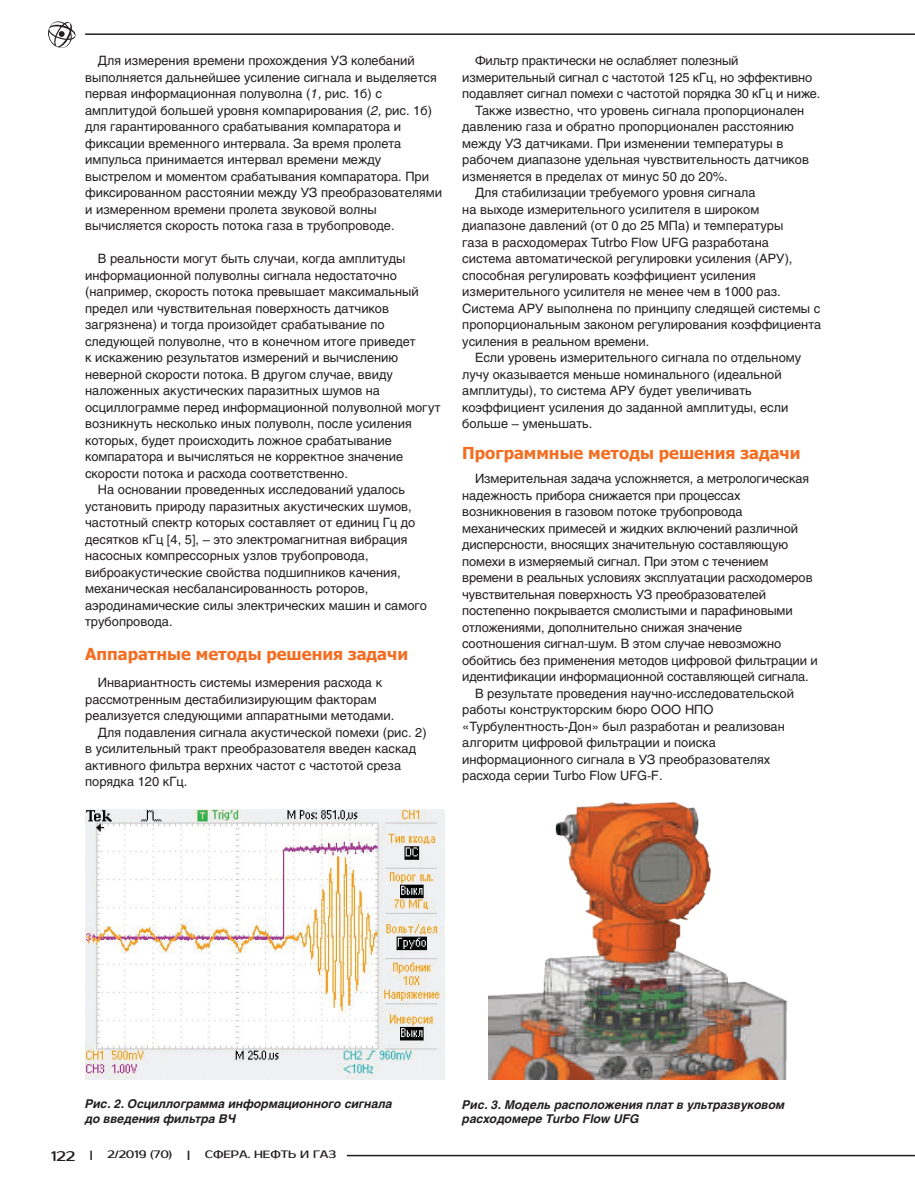
<style>
.page{position:relative;width:915px;height:1191px;background:#fff}
.page>*{position:absolute;margin:0;border:0;box-sizing:border-box;transform-origin:0 0}
.t1{font:700 16.5px "Tahoma";color:#f36e22}
.t2{font:13.5px "Prosto";color:#231f20}
.t3{font:12.75px/16.5px "Helios";color:#231f20}
.t4{font:italic 700 12px/14.4px "Helios";color:#231f20}
.t5{font:10.5px "Prosto";color:#231f20}
.s1{font-style:italic}
</style>
<div class="page">
<img style="left:488px;top:801px;width:299px;height:278px">
<hr style="left:347px;top:1154px;width:567px;height:2px;background:#231f20">
<hr style="left:85px;top:33px;width:829px;height:2px;background:#231f20">
<svg style="left:48px;top:21px;width:27px;height:27px"></svg>
<img style="left:85px;top:810px;width:359px;height:269px">
<p class="t3" style="left:85px;top:52px;width:358px;text-indent:13px">Для измерения времени прохождения УЗ колебаний выполняется дальнейшее усиление сигнала и выделяется первая информационная полуволна (<span class="s1">1,</span> рис. 1б) с амплитудой большей уровня компарирования (<span class="s1">2,</span> рис. 1б) для гарантированного срабатывания компаратора и фиксации временного интервала. За время пролета импульса принимается интервал времени между выстрелом и моментом срабатывания компаратора. При фиксированном расстоянии между УЗ преобразователями и измеренном времени пролета звуковой волны вычисляется скорость потока газа в трубопроводе.</p>
<p class="t3" style="left:98px;top:250px;width:309px">В реальности могут быть случаи, когда амплитуды</p>
<p class="t3" style="left:85px;top:267px;width:313px">информационной полуволны сигнала недостаточно</p>
<p class="t3" style="left:85px;top:283px;width:335px">(например, скорость потока превышает максимальный</p>
<p class="t3" style="left:85px;top:300px;width:305px">предел или чувствительная поверхность датчиков</p>
<p class="t3" style="left:85px;top:316px;width:301px">загрязнена) и тогда произойдет срабатывание по</p>
<p class="t3" style="left:85px;top:333px;width:332px">следующей полуволне, что в конечном итоге приведет</p>
<p class="t3" style="left:85px;top:349px;width:314px">к искажению результатов измерений и вычислению</p>
<p class="t3" style="left:85px;top:366px;width:309px">неверной скорости потока. В другом случае, ввиду</p>
<p class="t3" style="left:85px;top:382px;width:296px">наложенных акустических паразитных шумов на</p>
<p class="t3" style="left:85px;top:399px;width:357px">осциллограмме перед информационной полуволной могут</p>
<p class="t3" style="left:85px;top:415px;width:328px">возникнуть несколько иных полуволн, после усиления</p>
<p class="t3" style="left:85px;top:432px;width:308px">которых, будет происходить ложное срабатывание</p>
<p class="t3" style="left:85px;top:448px;width:319px">компаратора и вычисляться не корректное значение</p>
<p class="t3" style="left:85px;top:465px;width:264px">скорости потока и расхода соответственно.</p>
<p class="t3" style="left:98px;top:481px;width:308px">На основании проведенных исследований удалось</p>
<p class="t3" style="left:85px;top:498px;width:328px">установить природу паразитных акустических шумов,</p>
<p class="t3" style="left:85px;top:514px;width:331px">частотный спектр которых составляет от единиц Гц до</p>
<p class="t3" style="left:85px;top:531px;width:324px">десятков кГц [4, 5], – это электромагнитная вибрация</p>
<p class="t3" style="left:85px;top:547px;width:285px">насосных компрессорных узлов трубопровода,</p>
<p class="t3" style="left:85px;top:564px;width:317px">виброакустические свойства подшипников качения,</p>
<p class="t3" style="left:85px;top:580px;width:284px">механическая несбалансированность роторов,</p>
<p class="t3" style="left:85px;top:597px;width:343px">аэродинамические силы электрических машин и самого</p>
<p class="t3" style="left:85px;top:613px;width:89px">трубопровода.</p>
<p class="t1" style="left:85px;top:642px;width:324px">Аппаратные методы решения задачи</p>
<p class="t3" style="left:98px;top:674px;width:286px">Инвариантность системы измерения расхода к</p>
<p class="t3" style="left:85px;top:690px;width:293px">рассмотренным дестабилизирующим факторам</p>
<p class="t3" style="left:85px;top:707px;width:310px">реализуется следующими аппаратными методами.</p>
<p class="t3" style="left:98px;top:723px;width:330px">Для подавления сигнала акустической помехи (рис. 2)</p>
<p class="t3" style="left:85px;top:740px;width:332px">в усилительный тракт преобразователя введен каскад</p>
<p class="t3" style="left:85px;top:756px;width:317px">активного фильтра верхних частот с частотой среза</p>
<p class="t3" style="left:85px;top:773px;width:104px">порядка 120 кГц.</p>
<p class="t3" style="left:475px;top:52px;width:265px">Фильтр практически не ослабляет полезный</p>
<p class="t3" style="left:462px;top:69px;width:351px">измерительный сигнал с частотой 125 кГц, но эффективно</p>
<p class="t3" style="left:462px;top:85px;width:359px">подавляет сигнал помехи с частотой порядка 30 кГц и ниже.</p>
<p class="t3" style="left:475px;top:102px;width:331px">Также известно, что уровень сигнала пропорционален</p>
<p class="t3" style="left:462px;top:118px;width:333px">давлению газа и обратно пропорционален расстоянию</p>
<p class="t3" style="left:462px;top:135px;width:322px">между УЗ датчиками. При изменении температуры в</p>
<p class="t3" style="left:462px;top:151px;width:348px">рабочем диапазоне удельная чувствительность датчиков</p>
<p class="t3" style="left:462px;top:168px;width:267px">изменяется в пределах от минус 50 до 20%.</p>
<p class="t3" style="left:475px;top:184px;width:282px">Для стабилизации требуемого уровня сигнала</p>
<p class="t3" style="left:462px;top:201px;width:298px">на выходе измерительного усилителя в широком</p>
<p class="t3" style="left:462px;top:217px;width:322px">диапазоне давлений (от 0 до 25 МПа) и температуры</p>
<p class="t3" style="left:462px;top:234px;width:308px">газа в расходомерах Tutrbo Flow UFG разработана</p>
<p class="t3" style="left:462px;top:250px;width:332px">система автоматической регулировки усиления (АРУ),</p>
<p class="t3" style="left:462px;top:267px;width:295px">способная регулировать коэффициент усиления</p>
<p class="t3" style="left:462px;top:283px;width:320px">измерительного усилителя не менее чем в 1000 раз.</p>
<p class="t3" style="left:462px;top:300px;width:359px">Система АРУ выполнена по принципу следящей системы с</p>
<p class="t3" style="left:462px;top:316px;width:360px">пропорциональным законом регулирования коэффициента</p>
<p class="t3" style="left:462px;top:333px;width:188px">усиления в реальном времени.</p>
<p class="t3" style="left:475px;top:349px;width:328px">Если уровень измерительного сигнала по отдельному</p>
<p class="t3" style="left:462px;top:366px;width:321px">лучу оказывается меньше номинального (идеальной</p>
<p class="t3" style="left:462px;top:382px;width:291px">амплитуды), то система АРУ будет увеличивать</p>
<p class="t3" style="left:462px;top:399px;width:327px">коэффициент усиления до заданной амплитуды, если</p>
<p class="t3" style="left:462px;top:415px;width:132px">больше – уменьшать.</p>
<p class="t1" style="left:462px;top:442px;width:340px">Программные методы решения задачи</p>
<p class="t3" style="left:475px;top:470px;width:335px">Измерительная задача усложняется, а метрологическая</p>
<p class="t3" style="left:462px;top:487px;width:279px">надежность прибора снижается при процессах</p>
<p class="t3" style="left:462px;top:503px;width:282px">возникновения в газовом потоке трубопровода</p>
<p class="t3" style="left:462px;top:520px;width:337px">механических примесей и жидких включений различной</p>
<p class="t3" style="left:462px;top:536px;width:327px">дисперсности, вносящих значительную составляющую</p>
<p class="t3" style="left:462px;top:553px;width:308px">помехи в измеряемый сигнал. При этом с течением</p>
<p class="t3" style="left:462px;top:569px;width:352px">времени в реальных условиях эксплуатации расходомеров</p>
<p class="t3" style="left:462px;top:586px;width:305px">чувствительная поверхность УЗ преобразователей</p>
<p class="t3" style="left:462px;top:602px;width:332px">постепенно покрывается смолистыми и парафиновыми</p>
<p class="t3" style="left:462px;top:619px;width:281px">отложениями, дополнительно снижая значение</p>
<p class="t3" style="left:462px;top:635px;width:320px">соотношения сигнал-шум. В этом случае невозможно</p>
<p class="t3" style="left:462px;top:652px;width:357px">обойтись без применения методов цифровой фильтрации и</p>
<p class="t3" style="left:462px;top:668px;width:348px">идентификации информационной составляющей сигнала.</p>
<p class="t3" style="left:475px;top:685px;width:320px">В результате проведения научно-исследовательской</p>
<p class="t3" style="left:462px;top:701px;width:253px">работы конструкторским бюро ООО НПО</p>
<p class="t3" style="left:462px;top:718px;width:324px">«Турбулентность-Дон» был разработан и реализован</p>
<p class="t3" style="left:462px;top:734px;width:255px">алгоритм цифровой фильтрации и поиска</p>
<p class="t3" style="left:462px;top:751px;width:309px">информационного сигнала в УЗ преобразователях</p>
<p class="t3" style="left:462px;top:767px;width:202px">расхода серии Turbo Flow UFG-F.</p>
<p class="t4" style="left:85px;top:1096px;width:309px">Рис. 2. Осциллограмма информационного сигнала до введения фильтра ВЧ</p>
<p class="t4" style="left:462px;top:1097px;width:324px">Рис. 3. Модель расположения плат в ультразвуковом расходомере Turbo Flow UFG</p>
<p class="t2" style="left:51px;top:1148px;width:26px">122</p>
<p class="t5" style="left:90px;top:1147px;width:4px">|</p>
<p class="t5" style="left:107px;top:1148px;width:66px">2/2019 (70)</p>
<p class="t5" style="left:187px;top:1147px;width:4px">|</p>
<p class="t5" style="left:205px;top:1148px;width:133px">СФЕРА. НЕФТЬ И ГАЗ</p>
</div>
